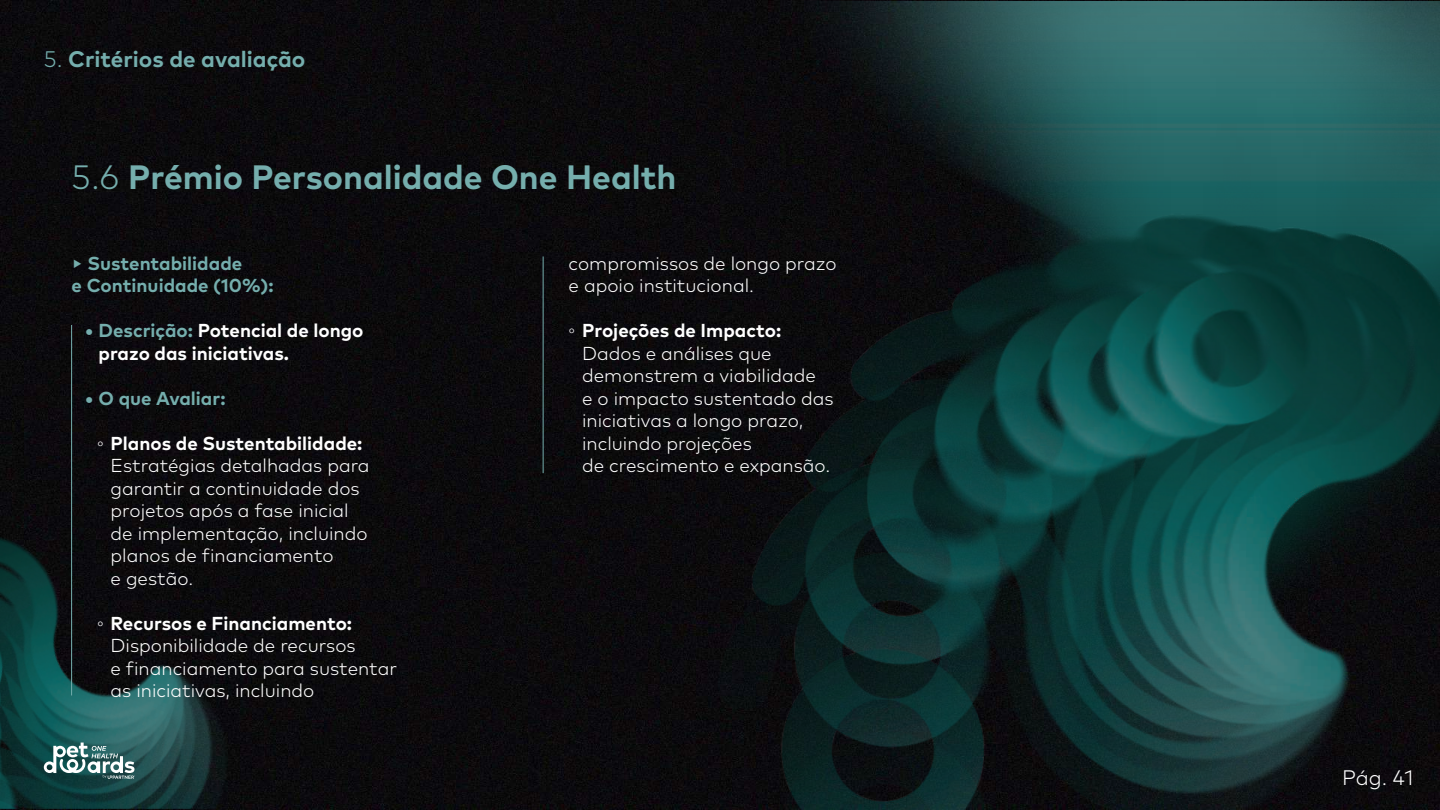
<style>
.page{position:relative;width:1440px;height:810px;background:#0b0a0d}
.page>*{position:absolute;margin:0;border:0;box-sizing:border-box;transform-origin:0 0}
.t1{font:700 33.75px "Mark Pro";color:#75aead}
.t2{font:700 22.5px "Mark Pro";color:#75aead}
.t3{font:300 21px "Mark Pro";color:#fff}
.t4{font:300 18.75px/22.5px "Mark Pro";color:#fff}
.t5{font:700 18.75px/22.5px "Mark Pro";color:#75aead}
.t6{font:700 18.75px/22.5px "Mark Pro";color:#fff}
.s1{font-weight:300}
.s2{color:#75aead}
.s3{font-family:"Times New Roman";font-weight:400}
.s4{font-weight:700}
</style>
<div class="page">
<img style="left:764px;top:1px;width:676px;height:204px">
<img style="left:0;top:536px;width:293px;height:273px">
<img style="left:716px;top:205px;width:724px;height:605px">
<svg style="left:44px;top:743px;width:91px;height:36px"></svg>
<hr style="left:71px;top:325px;width:1px;height:370px;background:#75aead">
<hr style="left:543px;top:256px;width:1px;height:217px;background:#75aead">
<p class="t2" style="left:44px;top:42px;width:263px"><span class="s1">5.</span> Critérios de avaliação</p>
<h1 class="t1" style="left:72px;top:152px;width:606px"><span class="s1">5.6</span> Prémio Personalidade One Health</h1>
<p class="t5" style="left:72px;top:250px;width:204px">▸ Sustentabilidade<br>e Continuidade (10%):</p>
<p class="t6" style="left:99px;top:318px;width:266px;text-indent:-14px"><span class="s2">• Descrição:</span> Potencial de longo prazo das iniciativas.</p>
<p class="t5" style="left:85px;top:385px;width:142px">• O que Avaliar:</p>
<p class="t4" style="left:111px;top:431px;width:261px;text-indent:-14px"><span class="s3">◦</span> <span class="s4">Planos de Sustentabilidade:<br></span>Estratégias detalhadas para garantir a continuidade dos projetos após a fase inicial de implementação, incluindo planos de financiamento<br>e gestão.</p>
<p class="t4" style="left:111px;top:611px;width:288px;text-indent:-14px"><span class="s3">◦</span> <span class="s4">Recursos e Financiamento:<br></span>Disponibilidade de recursos<br>e financiamento para sustentar as iniciativas, incluindo</p>
<p class="t4" style="left:569px;top:251px;width:270px">compromissos de longo prazo e apoio institucional.</p>
<p class="t4" style="left:582px;top:318px;width:253px;text-indent:-13px"><span class="s3">◦</span> <span class="s4">Projeções de Impacto:<br></span>Dados e análises que demonstrem a viabilidade<br>e o impacto sustentado das iniciativas a longo prazo, incluindo projeções<br>de crescimento e expansão.</p>
<p class="t3" style="left:1342px;top:761px;width:73px">Pág. 41</p>
</div>
